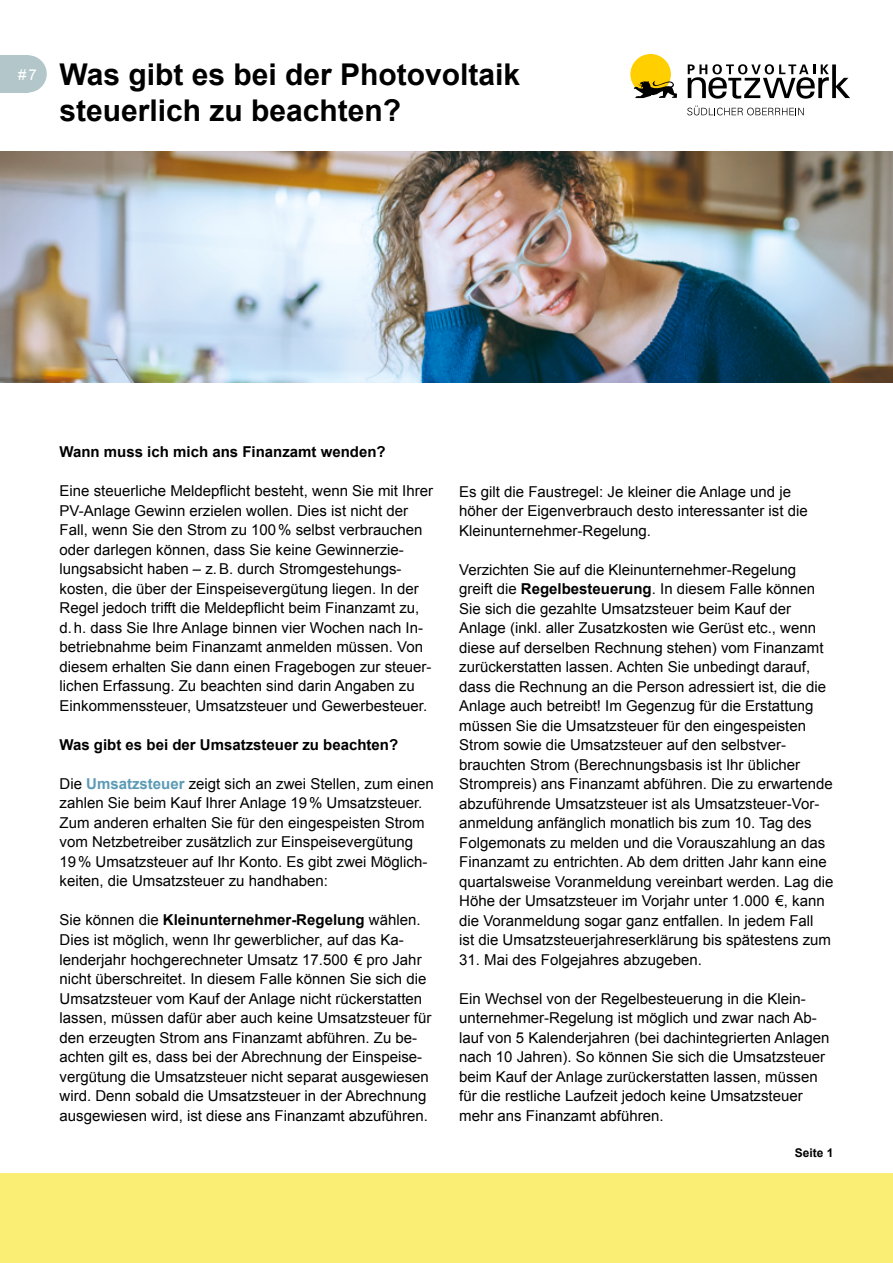
<style>
.page{position:relative;width:893px;height:1263px;background:#fff}
.page>*{position:absolute;margin:0;border:0;box-sizing:border-box;transform-origin:0 0}
.t1{font:700 30px/36px "Arial";color:#000}
.t2{font:15px/19.5px "Arial";color:#000}
.t3{font:700 15px "Arial";color:#000}
.t4{font:15px "Arial";color:#fff}
.t5{font:700 12px "Arial";color:#000}
.s1{font-weight:700;color:#5c9ab5}
.s2{font-weight:700}
</style>
<div class="page">
<img style="left:0;top:152px;width:893px;height:231px">
<div style="left:0;top:1174px;width:893px;height:89px;background:#fbee75"></div>
<div style="left:0;top:55px;width:28px;height:37px;background:#b3c6ca"></div>
<div style="left:10px;top:55px;width:37px;height:37px;background:#b3c6ca;border-radius:50%"></div>
<div style="left:630px;top:54px;width:41px;height:40px;background:#ffcf00;border-radius:50%"></div>
<svg style="left:634px;top:81px;width:43px;height:17px"></svg>
<svg style="left:688px;top:64px;width:162px;height:35px"></svg>
<svg style="left:687px;top:106px;width:117px;height:9px"></svg>
<p class="t4" style="left:18px;top:65px;width:20px">#7</p>
<h1 class="t1" style="left:60px;top:58px;width:462px">Was gibt es bei der Photovoltaik steuerlich zu beachten?</h1>
<p class="t3" style="left:60px;top:442px;width:328px">Wann muss ich mich ans Finanzamt wenden?</p>
<p class="t2" style="left:60px;top:482px;width:375px">Eine steuerliche Meldepflicht besteht, wenn Sie mit Ihrer PV-Anlage Gewinn erzielen wollen. Dies ist nicht der Fall, wenn Sie den Strom zu 100% selbst verbrauchen oder darlegen können, dass Sie keine Gewinnerzie&shy;lungsabsicht haben – z.B. durch Stromgestehungs&shy;kosten, die über der Einspeisevergütung liegen. In der Regel jedoch trifft die Meldepflicht beim Finanzamt zu, d.h. dass Sie Ihre Anlage binnen vier Wochen nach In&shy;betriebnahme beim Finanzamt anmelden müssen. Von diesem erhalten Sie dann einen Fragebogen zur steuer&shy;lichen Erfassung. Zu beachten sind darin Angaben zu Einkommenssteuer, Umsatzsteuer und Gewerbesteuer.</p>
<p class="t3" style="left:60px;top:735px;width:340px">Was gibt es bei der Umsatzsteuer zu beachten?</p>
<p class="t2" style="left:60px;top:774px;width:376px">Die <span class="s1">Umsatzsteuer</span> zeigt sich an zwei Stellen, zum einen zahlen Sie beim Kauf Ihrer Anlage 19% Umsatzsteuer.<br>Zum anderen erhalten Sie für den eingespeisten Strom vom Netzbetreiber zusätzlich zur Einspeisevergütung 19% Umsatzsteuer auf Ihr Konto. Es gibt zwei Möglich&shy;keiten, die Umsatzsteuer zu handhaben:</p>
<p class="t2" style="left:60px;top:911px;width:373px">Sie können die <span class="s2">Kleinunternehmer-Regelung</span> wählen.<br>Dies ist möglich, wenn Ihr gewerblicher, auf das Ka&shy;lenderjahr hochgerechneter Umsatz 17.500 € pro Jahr nicht überschreitet. In diesem Falle können Sie sich die Umsatzsteuer vom Kauf der Anlage nicht rückerstatten lassen, müssen dafür aber auch keine Umsatzsteuer für den erzeugten Strom ans Finanzamt abführen. Zu be&shy;achten gilt es, dass bei der Abrechnung der Einspeise&shy;vergütung die Umsatzsteuer nicht separat ausgewiesen wird. Denn sobald die Umsatzsteuer in der Abrechnung ausgewiesen wird, ist diese ans Finanzamt abzuführen.</p>
<p class="t2" style="left:459px;top:482px;width:350px">Es gilt die Faustregel: Je kleiner die Anlage und je höher der Eigenverbrauch desto interessanter ist die<br>Kleinunternehmer-Regelung.</p>
<p class="t2" style="left:459px;top:560px;width:376px">Verzichten Sie auf die Kleinunternehmer-Regelung<br>greift die <span class="s2">Regelbesteuerung</span>. In diesem Falle können Sie sich die gezahlte Umsatzsteuer beim Kauf der Anlage (inkl. aller Zusatzkosten wie Gerüst etc., wenn diese auf derselben Rechnung stehen) vom Finanzamt zurückerstatten lassen. Achten Sie unbedingt darauf, dass die Rechnung an die Person adressiert ist, die die Anlage auch betreibt! Im Gegenzug für die Erstattung müssen Sie die Umsatzsteuer für den eingespeisten Strom sowie die Umsatzsteuer auf den selbstver&shy;brauchten Strom (Berechnungsbasis ist Ihr üblicher Strompreis) ans Finanzamt abführen. Die zu erwartende abzuführende Umsatzsteuer ist als Umsatzsteuer-Vor&shy;anmeldung anfänglich monatlich bis zum 10. Tag des Folgemonats zu melden und die Vorauszahlung an das Finanzamt zu entrichten. Ab dem dritten Jahr kann eine quartalsweise Voranmeldung vereinbart werden. Lag die Höhe der Umsatzsteuer im Vorjahr unter 1.000 €, kann die Voranmeldung sogar ganz entfallen. In jedem Fall<br>ist die Umsatzsteuerjahreserklärung bis spätestens zum</p>
<p class="t2" style="left:459px;top:950px;width:244px">31. Mai des Folgejahres abzugeben.</p>
<p class="t2" style="left:459px;top:989px;width:372px">Ein Wechsel von der Regelbesteuerung in die Klein&shy;unternehmer-Regelung ist möglich und zwar nach Ab&shy;lauf von 5 Kalenderjahren (bei dachintegrierten Anlagen nach 10 Jahren). So können Sie sich die Umsatzsteuer beim Kauf der Anlage zurückerstatten lassen, müssen für die restliche Laufzeit jedoch keine Umsatzsteuer mehr ans Finanzamt abführen.</p>
<p class="t5" style="left:795px;top:1145px;width:40px">Seite 1</p>
</div>
